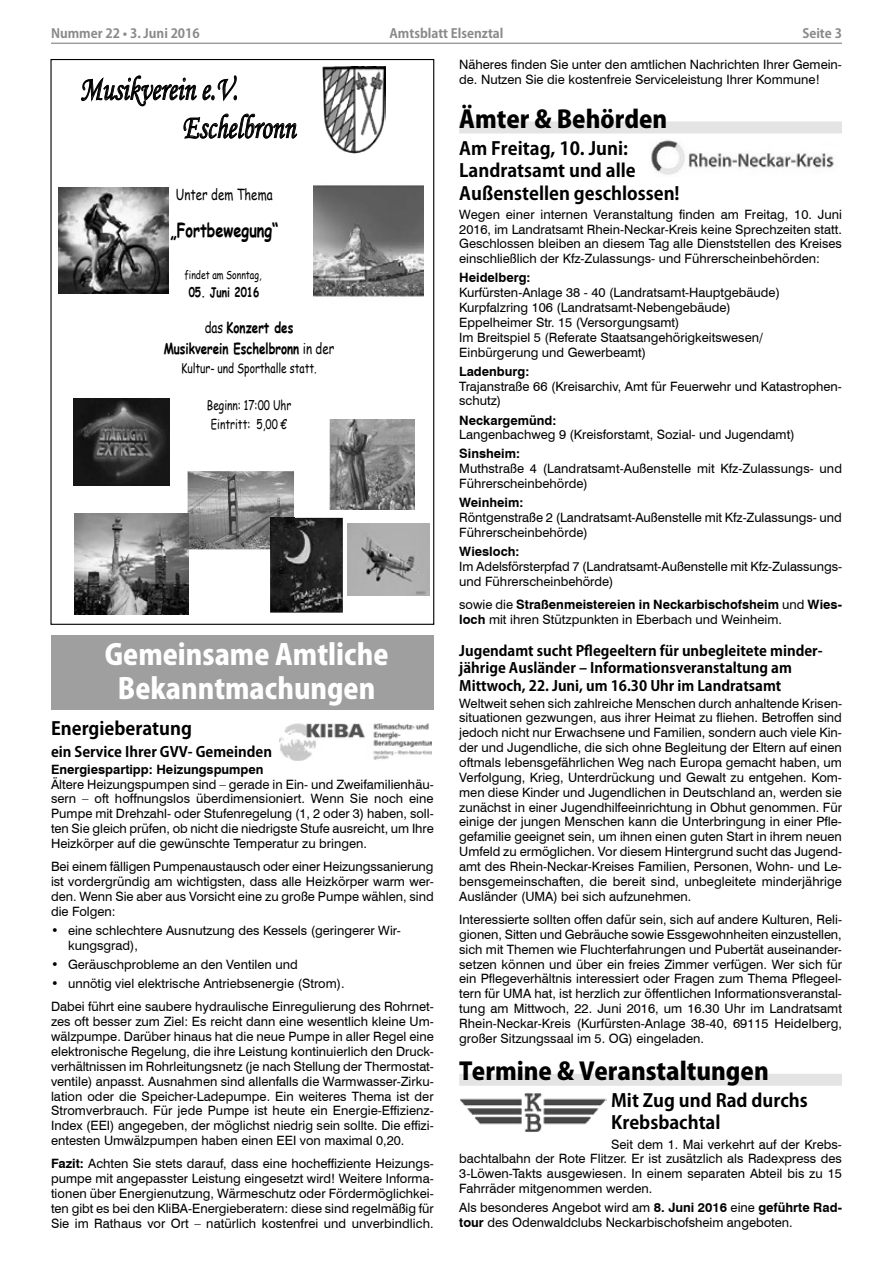
<style>
.page{position:relative;width:893px;height:1263px;background:#fff}
.page>*{position:absolute;margin:0;border:0;box-sizing:border-box;transform-origin:0 0}
.t1{font:34.05px/38.2px "Monotype Corsiva";color:#000;scale:.77 1}
.t2{font:800 28.35px/34px "Koz Go Pro";color:#fff;text-align:center;scale:.95 1}
.t3{font:800 24px "Koz Go Pro";color:#000}
.t4{font:700 18.9px "Comic Sans MS";color:#000;scale:.77 1}
.t5{font:700 18px/22.5px "Koz Go Pro";color:#000}
.t6{font:700 15px/21.1px "Comic Sans MS";color:#000;text-align:center;scale:.77 1}
.t7{font:15px "Comic Sans MS";color:#000;scale:.77 1}
.t8{font:700 14.25px/17.2px "Koz Go Pro";color:#000}
.t9{font:13.2px/18.5px "Comic Sans MS";color:#000;text-align:center;scale:.77 1}
.t10{font:700 13.2px "Comic Sans MS";letter-spacing:-.005em;color:#000;scale:.77 1}
.t11{font:12.9px/14.9px "Swiss 721 BT";color:#000}
.t12{font:700 12.9px "Swiss 721 BT";color:#000}
.t13{font:700 12.75px "Koz Go Pro";color:#8a8a8a}
.t14{font:11.4px "Comic Sans MS";color:#000;scale:.77 1}
.s1{font-weight:400}
.s2{font-weight:700}
</style>
<div class="page">
<hr style="left:51px;top:43px;width:791px;height:1px;background:#9f9f9f">
<div style="left:51px;top:635px;width:383px;height:75px;background:#9f9f9f"></div>
<div style="left:459px;top:121px;width:383px;height:12px;background:#e4e4e4"></div>
<div style="left:459px;top:1074px;width:383px;height:12px;background:#e4e4e4"></div>
<img style="left:347px;top:523px;width:83px;height:72px">
<img style="left:188px;top:471px;width:106px;height:78px">
<img style="left:322px;top:66px;width:64px;height:87px">
<img style="left:313px;top:185px;width:111px;height:112px">
<img style="left:73px;top:398px;width:96px;height:87px">
<img style="left:270px;top:518px;width:73px;height:95px">
<img style="left:270px;top:518px;width:24px;height:31px">
<img style="left:330px;top:419px;width:85px;height:90px">
<img style="left:58px;top:187px;width:110px;height:106px">
<img style="left:75px;top:513px;width:114px;height:102px">
<svg style="left:81px;top:75px;width:156px;height:32px"></svg>
<svg style="left:183px;top:113px;width:115px;height:26px"></svg>
<img style="left:280px;top:724px;width:151px;height:37px">
<img style="left:651px;top:140px;width:183px;height:35px">
<img style="left:460px;top:1093px;width:147px;height:39px">
<p class="t13" style="left:51px;top:25px;width:150px">Nummer 22 • 3. Juni 2016</p>
<p class="t13" style="left:389px;top:25px;width:116px">Amtsblatt Elsenztal</p>
<p class="t13" style="left:802px;top:25px;width:41px">Seite 3</p>
<h1 class="t1" style="left:182px;top:70px;width:148px;text-indent:-102px">Musikverein e.V.<br>Eschelbronn</h1>
<p class="t7" style="left:176px;top:184px;width:127px">Unter dem Thema</p>
<h3 class="t4" style="left:170px;top:217px;width:142px">„Fortbewegung“</h3>
<p class="t14" style="left:185px;top:267px;width:101px">findet am Sonntag,</p>
<p class="t10" style="left:189px;top:282px;width:93px">05. Juni 2016</p>
<p class="t6" style="left:164px;top:317px;width:223px"><span class="s1">das</span> Konzert des<br>Musikverein Eschelbronn <span class="s1">in der</span></p>
<p class="t9" style="left:181px;top:359px;width:178px">Kultur- und Sporthalle statt.</p>
<p class="t9" style="left:207px;top:396px;width:111px">Beginn: 17:00 Uhr<br>Eintritt: 5,00 €</p>
<h2 class="t2" style="left:105px;top:639px;width:300px">Gemeinsame Amtliche<br>Bekanntmachungen</h2>
<h3 class="t5" style="left:51px;top:718px;width:142px">Energieberatung</h3>
<p class="t8" style="left:51px;top:744px;width:222px">ein Service Ihrer GVV- Gemeinden</p>
<p class="t12" style="left:51px;top:760px;width:214px">Energiespartipp: Heizungspumpen</p>
<p class="t11" style="left:51px;top:776px;width:384px;text-align:justify">Ältere Heizungspumpen sind – gerade in Ein- und Zweifamilienhäu&shy;sern – oft hoffnungslos überdimensioniert. Wenn Sie noch eine Pumpe mit Drehzahl- oder Stufenregelung (1, 2 oder 3) haben, soll&shy;ten Sie gleich prüfen, ob nicht die niedrigste Stufe ausreicht, um Ihre Heizkörper auf die gewünschte Temperatur zu bringen.</p>
<p class="t11" style="left:51px;top:859px;width:384px;text-align:justify">Bei einem fälligen Pumpenaustausch oder einer Heizungssanierung ist vordergründig am wichtigsten, dass alle Heizkörper warm wer&shy;den. Wenn Sie aber aus Vorsicht eine zu große Pumpe wählen, sind die Folgen:</p>
<p class="t11" style="left:68px;top:922px;width:334px;text-indent:-17px">• eine schlechtere Ausnutzung des Kessels (geringerer Wir&shy;kungsgrad),</p>
<p class="t11" style="left:51px;top:956px;width:248px">• Geräuschprobleme an den Ventilen und</p>
<p class="t11" style="left:51px;top:971px;width:384px;line-height:23.4px">• unnötig viel elektrische Antriebsenergie (Strom).<br>Dabei führt eine saubere hydraulische Einregulierung des Rohrnet-</p>
<p class="t11" style="left:51px;top:1014px;width:384px;text-align:justify">zes oft besser zum Ziel: Es reicht dann eine wesentlich kleine Um&shy;wälzpumpe. Darüber hinaus hat die neue Pumpe in aller Regel eine elektronische Regelung, die ihre Leistung kontinuierlich den Druck&shy;verhältnissen im Rohrleitungsnetz (je nach Stellung der Thermostat&shy;ventile) anpasst. Ausnahmen sind allenfalls die Warmwasser-Zirku&shy;lation oder die Speicher-Ladepumpe. Ein weiteres Thema ist der Stromverbrauch. Für jede Pumpe ist heute ein Energie-Effizienz-Index (EEI) angegeben, der möglichst niedrig sein sollte. Die effizi&shy;entesten Umwälzpumpen haben einen EEI von maximal 0,20.</p>
<p class="t11" style="left:51px;top:1156px;width:384px;text-align:justify"><span class="s2">Fazit:</span> Achten Sie stets darauf, dass eine hocheffiziente Heizungs&shy;pumpe mit angepasster Leistung eingesetzt wird! Weitere Informa&shy;tionen über Energienutzung, Wärmeschutz oder Fördermöglichkei&shy;ten gibt es bei den KliBA-Energieberatern: diese sind regelmäßig für Sie im Rathaus vor Ort – natürlich kostenfrei und unverbindlich.</p>
<p class="t11" style="left:459px;top:57px;width:384px">Näheres finden Sie unter den amtlichen Nachrichten Ihrer Gemein&shy;de. Nutzen Sie die kostenfreie Serviceleistung Ihrer Kommune!</p>
<h3 class="t3" style="left:459px;top:103px;width:210px">Ämter &amp; Behörden</h3>
<h3 class="t5" style="left:459px;top:138px;width:222px">Am Freitag, 10. Juni:<br>Landratsamt und alle<br>Außenstellen geschlossen!</h3>
<p class="t11" style="left:459px;top:206px;width:384px;text-align:justify">Wegen einer internen Veranstaltung finden am Freitag, 10. Juni 2016, im Landratsamt Rhein-Neckar-Kreis keine Sprechzeiten statt.<br>Geschlossen bleiben an diesem Tag alle Dienststellen des Kreises einschließlich der Kfz-Zulassungs- und Führerscheinbehörden:</p>
<p class="t12" style="left:459px;top:269px;width:73px">Heidelberg:</p>
<p class="t11" style="left:459px;top:285px;width:322px">Kurfürsten-Anlage 38 - 40 (Landratsamt-Hauptgebäude)<br>Kurpfalzring 106 (Landratsamt-Nebengebäude)<br>Eppelheimer Str. 15 (Versorgungsamt)<br>Im Breitspiel 5 (Referate Staatsangehörigkeitswesen/ Einbürgerung und Gewerbeamt)</p>
<p class="t12" style="left:459px;top:362px;width:72px">Ladenburg:</p>
<p class="t11" style="left:459px;top:378px;width:384px">Trajanstraße 66 (Kreisarchiv, Amt für Feuerwehr und Katastrophen&shy;schutz)</p>
<p class="t12" style="left:459px;top:411px;width:99px">Neckargemünd:</p>
<p class="t11" style="left:459px;top:427px;width:337px">Langenbachweg 9 (Kreisforstamt, Sozial- und Jugendamt)</p>
<p class="t12" style="left:459px;top:445px;width:62px">Sinsheim:</p>
<p class="t11" style="left:459px;top:461px;width:384px">Muthstraße 4 (Landratsamt-Außenstelle mit Kfz-Zulassungs- und<br>Führerscheinbehörde)</p>
<p class="t12" style="left:459px;top:494px;width:66px">Weinheim:</p>
<p class="t11" style="left:459px;top:510px;width:384px">Röntgenstraße 2 (Landratsamt-Außenstelle mit Kfz-Zulassungs- und<br>Führerscheinbehörde)</p>
<p class="t12" style="left:459px;top:542px;width:62px">Wiesloch:</p>
<p class="t11" style="left:459px;top:558px;width:384px">Im Adelsförsterpfad 7 (Landratsamt-Außenstelle mit Kfz-Zulassungs&shy;und Führerscheinbehörde)</p>
<p class="t11" style="left:459px;top:597px;width:384px">sowie die <span class="s2">Straßenmeistereien in Neckarbischofsheim</span> und <span class="s2">Wies&shy;loch</span> mit ihren Stützpunkten in Eberbach und Weinheim.</p>
<p class="t8" style="left:459px;top:643px;width:365px">Jugendamt sucht Pflegeeltern für unbegleitete minder&shy;jährige Ausländer – Informationsveranstaltung am<br>Mittwoch, 22. Juni, um 16.30 Uhr im Landratsamt</p>
<p class="t11" style="left:459px;top:695px;width:384px;text-align:justify">Weltweit sehen sich zahlreiche Menschen durch anhaltende Krisen&shy;situationen gezwungen, aus ihrer Heimat zu fliehen. Betroffen sind jedoch nicht nur Erwachsene und Familien, sondern auch viele Kin&shy;der und Jugendliche, die sich ohne Begleitung der Eltern auf einen oftmals lebensgefährlichen Weg nach Europa gemacht haben, um Verfolgung, Krieg, Unterdrückung und Gewalt zu entgehen. Kom&shy;men diese Kinder und Jugendlichen in Deutschland an, werden sie zunächst in einer Jugendhilfeeinrichtung in Obhut genommen. Für einige der jungen Menschen kann die Unterbringung in einer Pfle&shy;gefamilie geeignet sein, um ihnen einen guten Start in ihrem neuen Umfeld zu ermöglichen. Vor diesem Hintergrund sucht das Jugend&shy;amt des Rhein-Neckar-Kreises Familien, Personen, Wohn- und Le&shy;bensgemeinschaften, die bereit sind, unbegleitete minderjährige Ausländer (UMA) bei sich aufzunehmen.</p>
<p class="t11" style="left:459px;top:911px;width:384px;text-align:justify">Interessierte sollten offen dafür sein, sich auf andere Kulturen, Reli&shy;gionen, Sitten und Gebräuche sowie Essgewohnheiten einzustellen, sich mit Themen wie Fluchterfahrungen und Pubertät auseinander&shy;setzen können und über ein freies Zimmer verfügen. Wer sich für ein Pflegeverhältnis interessiert oder Fragen zum Thema Pflegeel&shy;tern für UMA hat, ist herzlich zur öffentlichen Informationsveranstal&shy;tung am Mittwoch, 22. Juni 2016, um 16.30 Uhr im Landratsamt Rhein-Neckar-Kreis (Kurfürsten-Anlage 38-40, 69115 Heidelberg, großer Sitzungssaal im 5. OG) eingeladen.</p>
<h3 class="t3" style="left:459px;top:1056px;width:311px">Termine &amp; Veranstaltungen</h3>
<h3 class="t5" style="left:611px;top:1090px;width:198px">Mit Zug und Rad durchs<br>Krebsbachtal</h3>
<p class="t11" style="left:459px;top:1136px;width:384px;text-align:justify;text-indent:152px">Seit dem 1. Mai verkehrt auf der Krebs&shy;bachtalbahn der Rote Flitzer. Er ist zusätzlich als Radexpress des 3-Löwen-Takts ausgewiesen. In einem separaten Abteil bis zu 15<br>Fahrräder mitgenommen werden.</p>
<p class="t11" style="left:459px;top:1200px;width:384px">Als besonderes Angebot wird am <span class="s2">8. Juni 2016</span> eine <span class="s2">geführte Rad&shy;tour</span> des Odenwaldclubs Neckarbischofsheim angeboten.</p>
</div>
